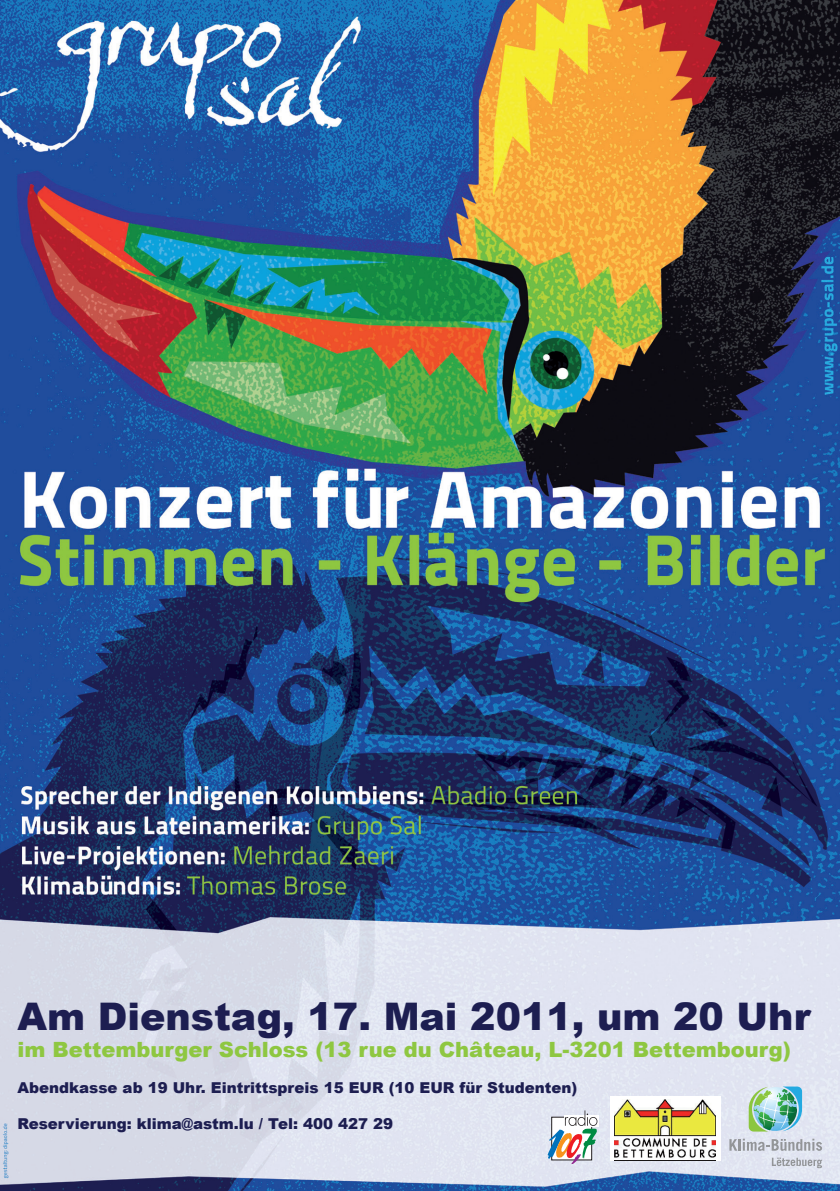
<style>
.page{position:relative;width:840px;height:1191px;background:#fff}
.page>*{position:absolute;margin:0;border:0;box-sizing:border-box;transform-origin:0 0}
.t1{font:900 38px "Arial";color:#1d1e51}
.t2{font:900 21px "Arial";color:#8ec741}
.t3{font:900 15px "Arial";color:#1d1e51}
</style>
<div class="page">
<img style="left:0;top:0;width:839px;height:1191px">
<div style="left:609px;top:1096px;width:111px;height:64px;background:#fff"></div>
<img style="left:614px;top:1099px;width:101px;height:59px">
<svg style="left:729px;top:1086px;width:92px;height:64px;background:#b7d2d1"></svg>
<svg style="left:771px;top:1157px;width:50px;height:11px"></svg>
<svg style="left:547px;top:1110px;width:50px;height:54px"></svg>
<h1 class="t1" style="left:17px;top:989px;width:794px">Am Dienstag, 17. Mai 2011, um 20 Uhr</h1>
<h2 class="t2" style="left:17px;top:1034px;width:774px">im Bettemburger Schloss (13 rue du Château, L-3201 Bettembourg)</h2>
<p class="t3" style="left:17px;top:1077px;width:561px">Abendkasse ab 19 Uhr. Eintrittspreis 15 EUR (10 EUR für Studenten)</p>
<p class="t3" style="left:17px;top:1113px;width:377px">Reservierung: klima@astm.lu / Tel: 400 427 29</p>
</div>
